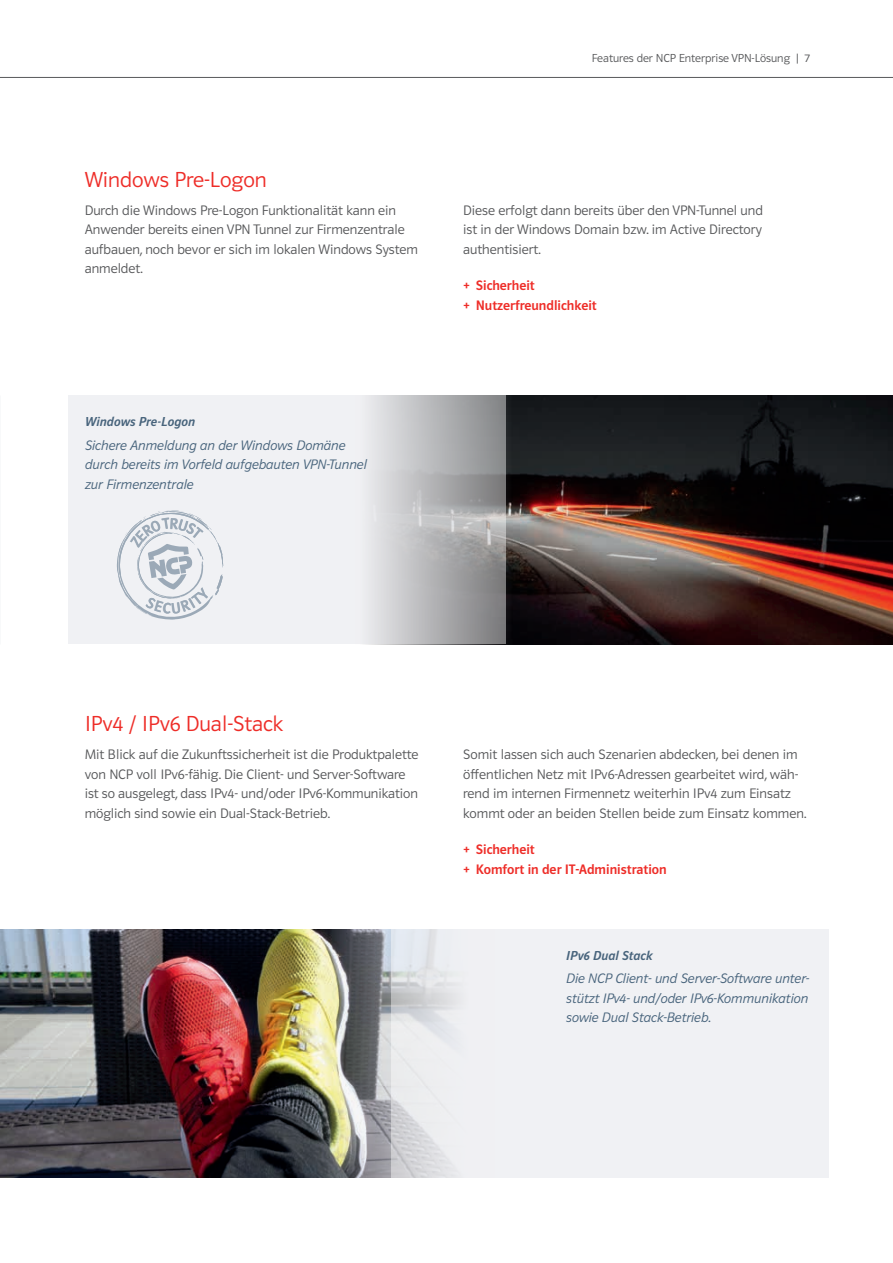
<style>
.page{position:relative;width:893px;height:1263px;background:#fff}
.page>*{position:absolute;margin:0;border:0;box-sizing:border-box;transform-origin:0 0}
.t1{font:22.5px "Polo 22 Leicht";color:#ee2d28}
.t2{font:14.25px/19.5px "Polo 22 Leicht";color:#57585a}
.t3{font:14.25px/19.5px "Polo 22 Leicht Kursiv";color:#48647c}
.t4{font:14.25px/19.5px "Polo 22 Krftg";color:#ee2d28}
.t5{font:13.5px "Polo 22 Krftg Kursiv";letter-spacing:.005em;color:#48647c}
.t6{font:12px "Polo 22 Leicht";color:#57585a}
</style>
<div class="page">
<img style="left:506px;top:395px;width:387px;height:249px">
<svg style="left:68px;top:395px;width:438px;height:249px;fill:#f0f1f4"></svg>
<img style="left:0;top:929px;width:391px;height:249px">
<div style="left:391px;top:929px;width:438px;height:249px;background:#f0f1f4"></div>
<hr style="left:0;top:77px;width:893px;height:1px;background:#57585a">
<svg style="left:117px;top:510px;width:106px;height:110px"></svg>
<p class="t6" style="left:592px;top:51px;width:219px">Features der NCP Enterprise VPN-Lösung | 7</p>
<h1 class="t1" style="left:85px;top:167px;width:184px">Windows Pre-Logon</h1>
<p class="t2" style="left:85px;top:201px;width:335px">Durch die Windows Pre-Logon Funktionalität kann ein Anwender bereits einen VPN Tunnel zur Firmenzentrale aufbauen, noch bevor er sich im lokalen Windows System anmeldet.</p>
<p class="t2" style="left:463px;top:201px;width:301px;text-align:justify">Diese erfolgt dann bereits über den VPN-Tunnel und ist in der Windows Domain bzw. im Active Directory authentisiert.</p>
<p class="t4" style="left:463px;top:276px;width:135px">+ Sicherheit<br>+ Nutzerfreundlichkeit</p>
<p class="t5" style="left:85px;top:414px;width:112px">Windows Pre-Logon</p>
<p class="t3" style="left:85px;top:435px;width:283px">Sichere Anmeldung an der Windows Domäne durch bereits im Vorfeld aufgebauten VPN-Tunnel zur Firmenzentrale</p>
<h1 class="t1" style="left:85px;top:712px;width:200px">IPv4 / IPv6 Dual-Stack</h1>
<p class="t2" style="left:85px;top:745px;width:335px">Mit Blick auf die Zukunftssicherheit ist die Produktpalette von NCP voll IPv6-fähig. Die Client- und Server-Software ist so ausgelegt, dass IPv4- und/oder IPv6-Kommunikation möglich sind sowie ein Dual-Stack-Betrieb.</p>
<p class="t2" style="left:463px;top:745px;width:345px">Somit lassen sich auch Szenarien abdecken, bei denen im öffentlichen Netz mit IPv6-Adressen gearbeitet wird, wäh&shy;rend im internen Firmennetz weiterhin IPv4 zum Einsatz kommt oder an beiden Stellen beide zum Einsatz kommen.</p>
<p class="t4" style="left:463px;top:840px;width:205px">+ Sicherheit<br>+ Komfort in der IT-Administration</p>
<p class="t5" style="left:566px;top:948px;width:88px">IPv6 Dual Stack</p>
<p class="t3" style="left:566px;top:969px;width:245px;text-align:justify">Die NCP Client- und Server-Software unter&shy;stützt IPv4- und/oder IPv6-Kommunikation sowie Dual Stack-Betrieb.</p>
</div>
